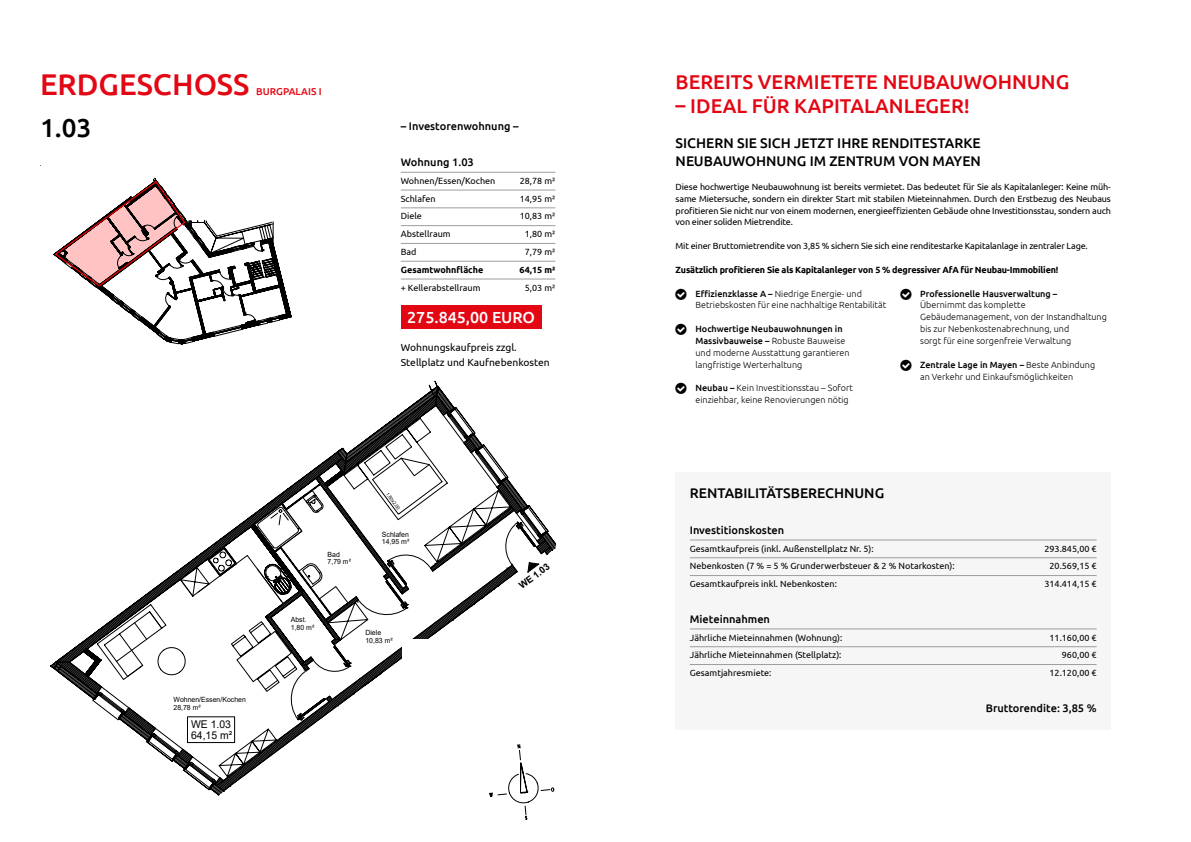
<style>
.page{position:relative;width:1191px;height:842px;background:#fff}
.page>*{position:absolute;margin:0;border:0;box-sizing:border-box;transform-origin:0 0}
.t1{font:500 30px "Ubuntu";color:#e30613}
.t2{font:500 26px "Ubuntu";color:#000}
.t3{font:500 20px "Ubuntu";color:#e30613}
.t4{font:500 16px "Ubuntu";color:#fff}
.t5{font:500 14px/17.8px "Ubuntu";color:#000}
.t6{font:500 11px "Ubuntu";color:#000}
.t7{font:10.7px/11.5px "Arial";color:#000}
.t8{font:10.3px/14.8px "Ubuntu";color:#000}
.t9{font:500 10px "Ubuntu";color:#e30613}
.t10{font:700 9.5px "Arial";color:#000}
.t11{font:9px/11.9px "Ubuntu";color:#000;text-align:justify}
.t12{font:300 9px/11.9px "Ubuntu";color:#000}
.t13{font:9px "Ubuntu";letter-spacing:-.02em;color:#000}
.t14{font:700 9px "Ubuntu";letter-spacing:-.02em;color:#000}
.t15{font:500 9px "Ubuntu";color:#000}
.t16{font:700 9px "Ubuntu";color:#000}
.t17{font:7.1px/7.6px "Arial";color:#000}
.t18{font:4.7px "Arial";color:#000}
.s1{font-weight:500}
</style>
<div class="page">
<div style="left:675px;top:472px;width:435px;height:257px;background:#f6f6f6"></div>
<hr style="left:690px;top:540px;width:406px;height:1px;background:#9d9d9c">
<hr style="left:690px;top:557px;width:406px;height:1px;background:#9d9d9c">
<hr style="left:690px;top:575px;width:406px;height:1px;background:#9d9d9c">
<hr style="left:690px;top:629px;width:406px;height:1px;background:#9d9d9c">
<hr style="left:690px;top:646px;width:406px;height:1px;background:#9d9d9c">
<hr style="left:690px;top:664px;width:406px;height:1px;background:#9d9d9c">
<svg style="left:40px;top:165px;width:252px;height:180px"></svg>
<svg style="left:51px;top:385px;width:505px;height:435px"></svg>
<hr style="left:401px;top:172px;width:154px;height:1px;background:#9d9d9c">
<hr style="left:401px;top:190px;width:154px;height:1px;background:#9d9d9c">
<hr style="left:401px;top:208px;width:154px;height:1px;background:#9d9d9c">
<hr style="left:401px;top:225px;width:154px;height:1px;background:#9d9d9c">
<hr style="left:401px;top:243px;width:154px;height:1px;background:#9d9d9c">
<hr style="left:401px;top:261px;width:154px;height:1px;background:#9d9d9c">
<hr style="left:401px;top:279px;width:154px;height:1px;background:#9d9d9c">
<div style="left:401px;top:306px;width:140px;height:23px;background:#e30613"></div>
<h1 class="t1" style="left:40px;top:65px;width:211px">ERDGESCHOSS</h1>
<p class="t9" style="left:256px;top:85px;width:67px">BURGPALAIS I</p>
<h2 class="t2" style="left:40px;top:111px;width:53px">1.03</h2>
<p class="t6" style="left:401px;top:120px;width:119px">– Investorenwohnung –</p>
<p class="t6" style="left:401px;top:155px;width:75px">Wohnung 1.03</p>
<p class="t11" style="left:401px;top:174px;width:96px">Wohnen/Essen/Kochen</p>
<p class="t11" style="left:520px;top:174px;width:37px">28,78 m²</p>
<p class="t11" style="left:401px;top:192px;width:36px">Schlafen</p>
<p class="t11" style="left:520px;top:192px;width:37px">14,95 m²</p>
<p class="t11" style="left:401px;top:210px;width:23px">Diele</p>
<p class="t11" style="left:520px;top:210px;width:37px">10,83 m²</p>
<p class="t11" style="left:401px;top:228px;width:51px">Abstellraum</p>
<p class="t11" style="left:525px;top:228px;width:32px">1,80 m²</p>
<p class="t11" style="left:401px;top:246px;width:17px">Bad</p>
<p class="t11" style="left:525px;top:246px;width:32px">7,79 m²</p>
<p class="t16" style="left:401px;top:264px;width:84px">Gesamtwohnfläche</p>
<p class="t14" style="left:519px;top:264px;width:37px">64,15 m²</p>
<p class="t11" style="left:401px;top:281px;width:81px">+ Kellerabstellraum</p>
<p class="t11" style="left:525px;top:281px;width:32px">5,03 m²</p>
<h3 class="t4" style="left:407px;top:307px;width:129px">275.845,00 EURO</h3>
<p class="t8" style="left:401px;top:339px;width:150px">Wohnungskaufpreis zzgl.<br>Stellplatz und Kaufnebenkosten</p>
<p class="t18" style="left:389px;top:491px;width:22px;rotate:53deg">1,80x2,00</p>
<p class="t17" style="left:173px;top:696px;width:74px">Wohnen/Essen/Kochen<br>28,78 m²</p>
<p class="t7" style="left:191px;top:718px;width:43px">WE 1.03<br>64,15 m²</p>
<p class="t17" style="left:327px;top:550px;width:25px">Bad<br>7,79 m²</p>
<p class="t17" style="left:382px;top:530px;width:29px">Schlafen<br>14,95 m²</p>
<p class="t17" style="left:291px;top:616px;width:25px">Abst.<br>1,80 m²</p>
<p class="t17" style="left:365px;top:629px;width:29px">Diele<br>10,83 m²</p>
<p class="t10" style="left:516px;top:581px;width:37px;rotate:-37deg">WE 1.03</p>
<h3 class="t3" style="left:675px;top:69px;width:395px">BEREITS VERMIETETE NEUBAUWOHNUNG</h3>
<h3 class="t3" style="left:675px;top:93px;width:296px">– IDEAL FÜR KAPITALANLEGER!</h3>
<h3 class="t5" style="left:675px;top:134px;width:307px">SICHERN SIE SICH JETZT IHRE RENDITESTARKE<br>NEUBAUWOHNUNG IM ZENTRUM VON MAYEN</h3>
<p class="t11" style="left:675px;top:180px;width:437px">Diese hochwertige Neubauwohnung ist bereits vermietet. Das bedeutet für Sie als Kapitalanleger: Keine müh&shy;same Mietersuche, sondern ein direkter Start mit stabilen Mieteinnahmen. Durch den Erstbezug des Neubaus profitieren Sie nicht nur von einem modernen, energieeffizienten Gebäude ohne Investitionsstau, sondern auch von einer soliden Mietrendite.</p>
<p class="t13" style="left:675px;top:240px;width:413px">Mit einer Bruttomietrendite von 3,85 % sichern Sie sich eine renditestarke Kapitalanlage in zentraler Lage.</p>
<p class="t14" style="left:675px;top:264px;width:384px">Zusätzlich profitieren Sie als Kapitalanleger von 5 % degressiver AfA für Neubau-Immobilien!</p>
<p class="t12" style="left:695px;top:287px;width:192px"><span class="s1">Effizienzklasse A –</span> Niedrige Energie- und<br>Betriebskosten für eine nachhaltige Rentabilität</p>
<p class="t12" style="left:695px;top:323px;width:156px"><span class="s1">Hochwertige Neubauwohnungen in Massivbauweise –</span> Robuste Bauweise und moderne Ausstattung garantieren langfristige Werterhaltung</p>
<p class="t12" style="left:695px;top:382px;width:159px"><span class="s1">Neubau –</span> Kein Investitionsstau – Sofort einziehbar, keine Renovierungen nötig</p>
<p class="t15" style="left:920px;top:288px;width:139px">Professionelle Hausverwaltung –</p>
<p class="t12" style="left:920px;top:299px;width:188px">Übernimmt das komplette Gebäudemanagement, von der Instandhaltung bis zur Nebenkostenabrechnung, und<br>sorgt für eine sorgenfreie Verwaltung</p>
<p class="t12" style="left:920px;top:358px;width:176px"><span class="s1">Zentrale Lage in Mayen –</span> Beste Anbindung an Verkehr und Einkaufsmöglichkeiten</p>
<h3 class="t5" style="left:690px;top:484px;width:196px">RENTABILITÄTSBERECHNUNG</h3>
<p class="t6" style="left:690px;top:523px;width:96px">Investitionskosten</p>
<p class="t11" style="left:690px;top:542px;width:185px">Gesamtkaufpreis (inkl. Außenstellplatz Nr. 5):</p>
<p class="t11" style="left:1044px;top:542px;width:54px">293.845,00 €</p>
<p class="t11" style="left:690px;top:560px;width:266px">Nebenkosten (7 % = 5 % Grunderwerbsteuer &amp; 2 % Notarkosten):</p>
<p class="t11" style="left:1049px;top:560px;width:49px">20.569,15 €</p>
<p class="t11" style="left:690px;top:578px;width:149px">Gesamtkaufpreis inkl. Nebenkosten:</p>
<p class="t11" style="left:1044px;top:578px;width:54px">314.414,15 €</p>
<p class="t6" style="left:690px;top:612px;width:82px">Mieteinnahmen</p>
<p class="t11" style="left:690px;top:631px;width:154px">Jährliche Mieteinnahmen (Wohnung):</p>
<p class="t11" style="left:1049px;top:631px;width:49px">11.160,00 €</p>
<p class="t11" style="left:690px;top:649px;width:153px">Jährliche Mieteinnahmen (Stellplatz):</p>
<p class="t11" style="left:1061px;top:649px;width:36px">960,00 €</p>
<p class="t11" style="left:690px;top:667px;width:83px">Gesamtjahresmiete:</p>
<p class="t11" style="left:1049px;top:667px;width:49px">12.120,00 €</p>
<p class="t6" style="left:985px;top:701px;width:112px">Bruttorendite: 3,85 %</p>
</div>
